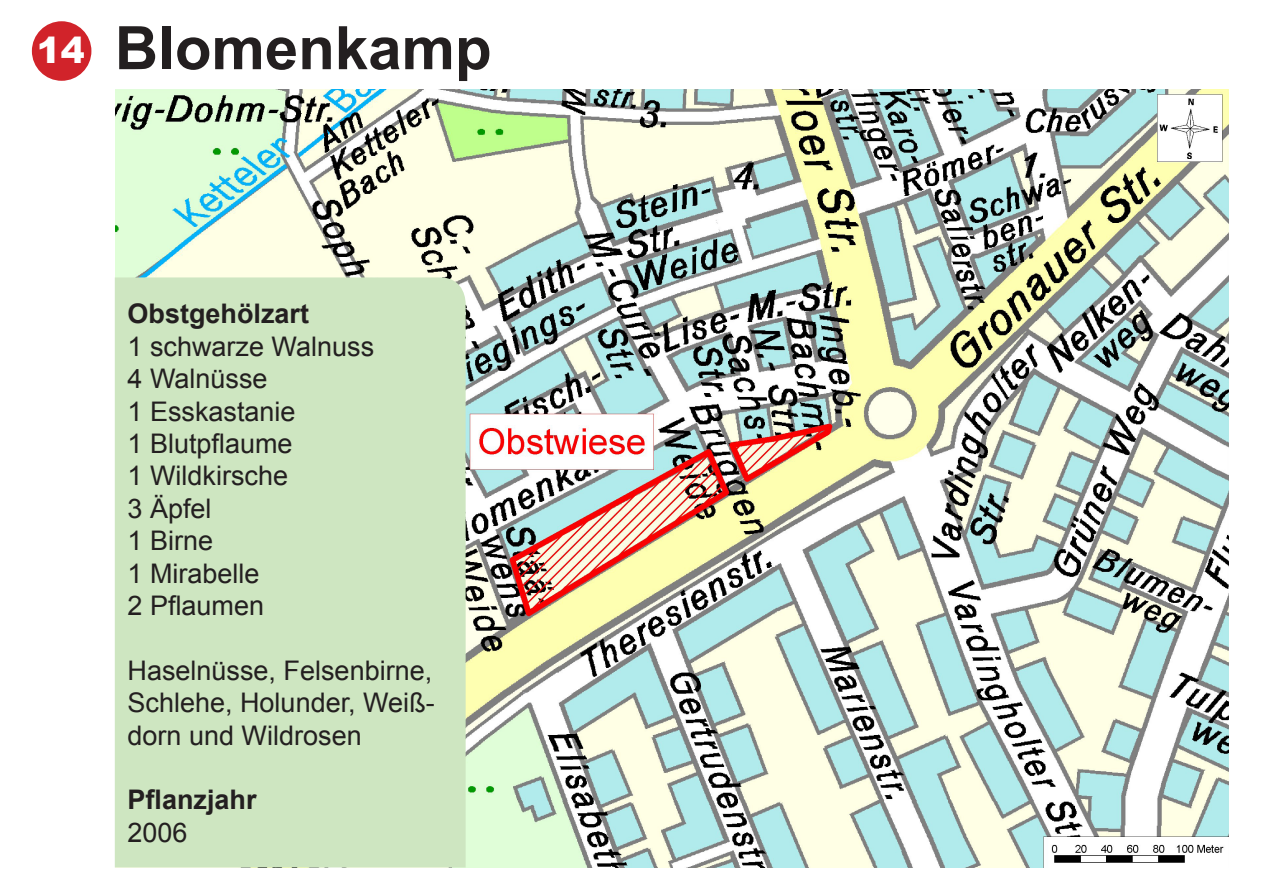
<style>
.page{position:relative;width:1263px;height:893px;background:#fff}
.page>*{position:absolute;margin:0;border:0;box-sizing:border-box;transform-origin:0 0}
.t1{font:700 60px "Arial";color:#231f20}
.t2{font:900 36px "Arial";color:#fff}
.t3{font:27px/32.4px "Arial";color:#231f20;text-align:justify}
.t4{font:700 27px "Arial";color:#231f20}
</style>
<div class="page">
<div style="left:32px;top:21px;width:59px;height:60px;background:#d1232a;border-radius:50%"></div>
<img style="left:116px;top:89px;width:1112px;height:778px">
<div style="left:115px;top:277px;width:351px;height:590px;background:#cee6c1"></div>
<p class="t2" style="left:37px;top:24px;width:50px">14</p>
<p class="t1" style="left:115px;top:8px;width:378px">Blomenkamp</p>
<p class="t4" style="left:128px;top:296px;width:183px">Obstgehölzart</p>
<p class="t3" style="left:128px;top:330px;width:248px">1 schwarze Walnuss</p>
<p class="t3" style="left:128px;top:363px;width:142px">4 Walnüsse</p>
<p class="t3" style="left:128px;top:395px;width:170px">1 Esskastanie</p>
<p class="t3" style="left:128px;top:428px;width:167px">1 Blutpflaume</p>
<p class="t3" style="left:128px;top:460px;width:162px">1 Wildkirsche</p>
<p class="t3" style="left:128px;top:492px;width:86px">3 Äpfel</p>
<p class="t3" style="left:128px;top:525px;width:87px">1 Birne</p>
<p class="t3" style="left:128px;top:557px;width:134px">1 Mirabelle</p>
<p class="t3" style="left:128px;top:590px;width:138px">2 Pflaumen</p>
<p class="t3" style="left:128px;top:654px;width:309px">Haselnüsse, Felsenbirne, Schlehe, Holunder, Weiß&shy;dorn und Wildrosen</p>
<p class="t4" style="left:128px;top:782px;width:131px">Pflanzjahr</p>
<p class="t3" style="left:128px;top:816px;width:62px">2006</p>
</div>
